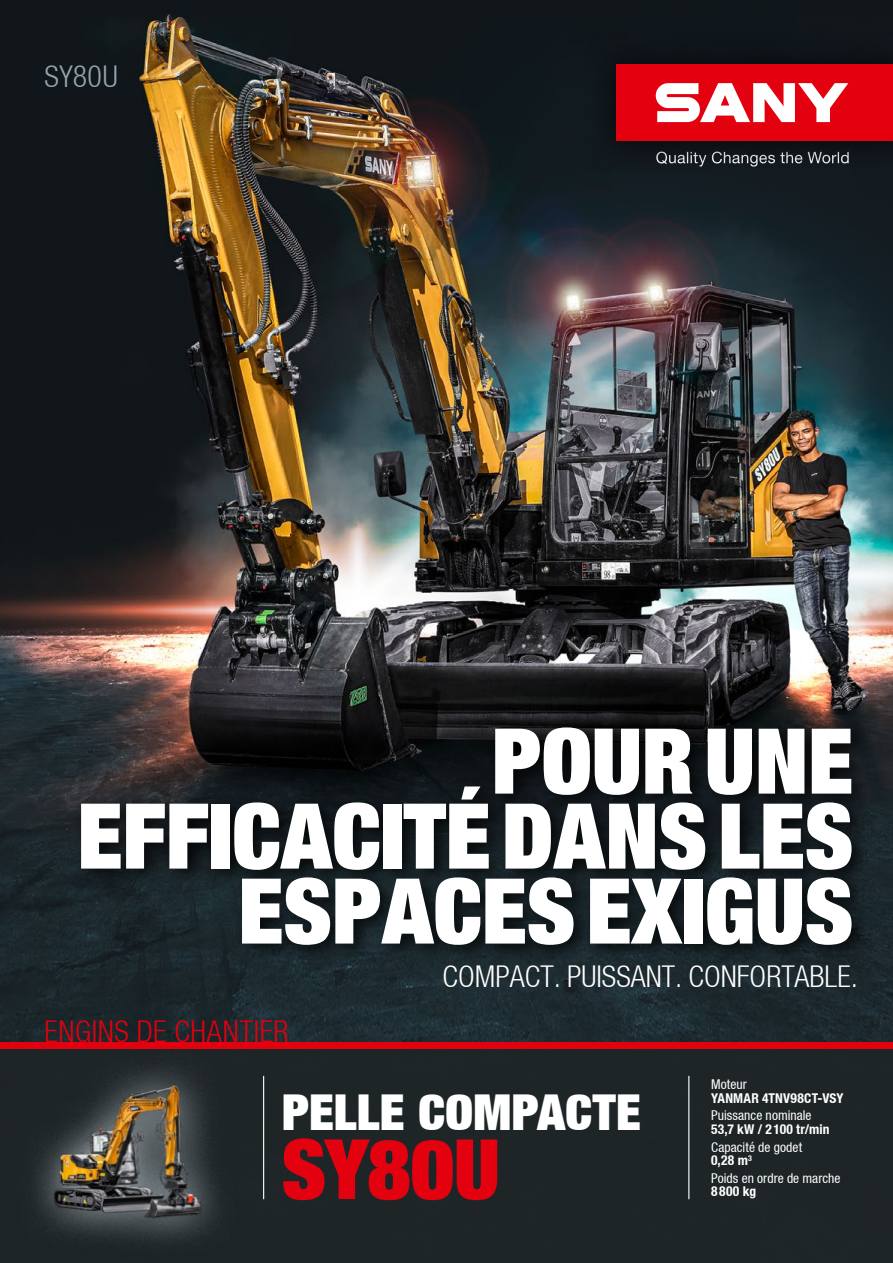
<style>
.page{position:relative;width:893px;height:1263px;background:#fff}
.page>*{position:absolute;margin:0;border:0;box-sizing:border-box;transform-origin:0 0}
.t1{font:900 90px/75px "Context Reprise Extra Black S Si Extra";color:#fff;text-align:right}
.t2{font:900 82.5px "Context Reprise Extra Black S Si Extra";letter-spacing:-.01em;color:#e3000f}
.t3{font:900 49.5px "Context Reprise Extra Black S Si Extra";color:#fff}
.t4{font:700 30px "Context Reprise Light Cond S Si";color:#fff}
.t5{font:700 30px "Context Reprise Light Cond S Si";letter-spacing:.02em;color:#e3000f}
.t6{font:700 30px "Context Reprise Light Cond S Si";letter-spacing:.015em;color:#95a6b0}
.t7{font:13.5px "Context Reprise Condensed S Si Condensed";letter-spacing:.005em;color:#fff}
.t8{font:700 condensed 13.5px "Context Reprise Condensed S Si";letter-spacing:.02em;color:#fff}
</style>
<div class="page">
<img style="left:0;top:0;width:893px;height:1042px">
<div style="left:0;top:1048px;width:893px;height:215px;background:#1f2527"></div>
<hr style="left:263px;top:1076px;width:1px;height:123px;background:#fff">
<hr style="left:688px;top:1076px;width:1px;height:123px;background:#fff">
<div style="left:0;top:1042px;width:893px;height:6px;background:#e3000f"></div>
<div style="left:582px;top:29px;width:311px;height:146px;background:#000;opacity:.75"></div>
<div style="left:617px;top:64px;width:276px;height:76px;background:#e3000f"></div>
<svg style="left:656px;top:83px;width:192px;height:39px"></svg>
<div style="left:15px;top:1047px;width:225px;height:209px;background:#c8d3d9;opacity:.85"></div>
<div style="left:73px;top:718px;width:800px;height:246px;background:#000;opacity:.75"></div>
<h3 class="t6" style="left:45px;top:59px;width:75px">SY80U</h3>
<h1 class="t1" style="left:78px;top:721px;width:777px">POURUNE<br>EFFICACITÉDANSLES<br>ESPACESEXIGUS</h1>
<h3 class="t5" style="left:45px;top:1014px;width:245px">ENGINS DE CHANTIER</h3>
<h3 class="t4" style="left:443px;top:959px;width:417px">COMPACT. PUISSANT. CONFORTABLE.</h3>
<h3 class="t3" style="left:282px;top:1080px;width:361px">PELLE COMPACTE</h3>
<h2 class="t2" style="left:282px;top:1116px;width:220px">SY80U</h2>
<p class="t7" style="left:711px;top:1076px;width:37px">Moteur</p>
<p class="t8" style="left:711px;top:1089px;width:134px">YANMAR 4TNV98CT-VSY</p>
<p class="t7" style="left:711px;top:1107px;width:102px">Puissance nominale</p>
<p class="t8" style="left:711px;top:1121px;width:120px">53,7 kW / 2 100 tr/min</p>
<p class="t7" style="left:711px;top:1139px;width:93px">Capacité de godet</p>
<p class="t8" style="left:711px;top:1152px;width:42px">0,28 m<sup>3</sup></p>
<p class="t7" style="left:711px;top:1170px;width:131px">Poids en ordre de marche</p>
<p class="t8" style="left:711px;top:1183px;width:47px">8800 kg</p>
</div>
